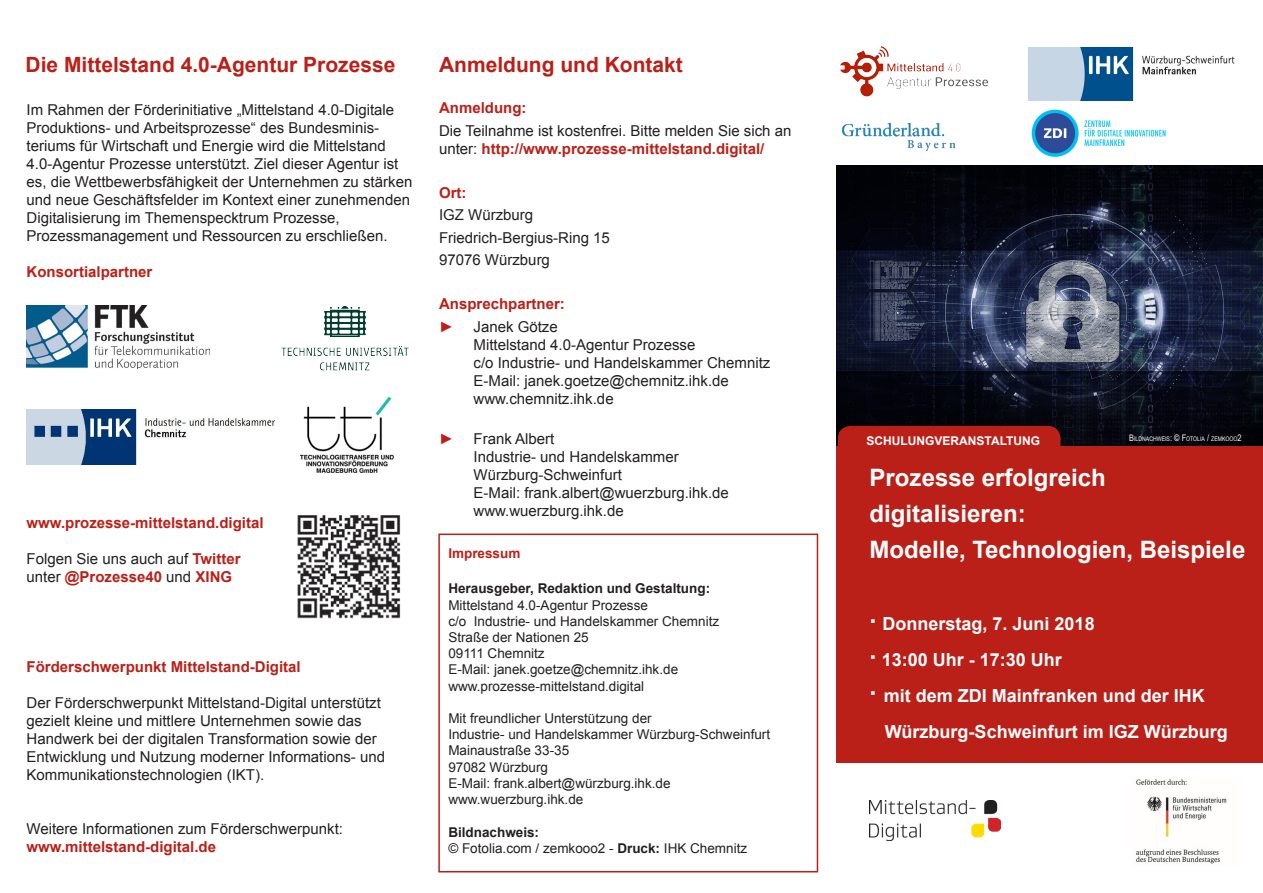
<style>
.page{position:relative;width:1263px;height:893px;background:#fff}
.page>*{position:absolute;margin:0;border:0;box-sizing:border-box;transform-origin:0 0}
.Titel_Subhead{font:700 24px/36px "Arial";color:#fff}
.Fließtext{font:700 21px "Arial";color:#bb2018}
.Titel_Subhead-2{font:700 18px/36px "Arial";color:#fff}
.t1{font:15px/18px "Arial";color:#231f20}
.t2{font:700 15px "Arial";color:#bb2018}
.t3{font:15px "Arial";color:#bb2018}
.t4{font:13.5px/16.2px "Arial";color:#231f20}
.t5{font:700 13.5px "Arial";color:#231f20}
.t6{font:700 13.5px "Arial";color:#bb2018}
.Titel_Rubrik{font:700 12px "Arial";color:#fff}
.Titel_Rubrik-2{font:6.3px "Arial Narrow";color:#fff}
.s1{font-weight:700;color:#bb2018}
.s2{font-weight:700}
.s3{font-size:9px}
.s4{font-size:25.5px}
</style>
<div class="page">
<img style="left:1028px;top:100px;width:138px;height:57px">
<img style="left:837px;top:165px;width:426px;height:281px">
<div style="left:837px;top:446px;width:426px;height:317px;background:#bb2018"></div>
<img style="left:869px;top:800px;width:131px;height:41px">
<img style="left:1136px;top:779px;width:91px;height:85px">
<img style="left:840px;top:46px;width:148px;height:51px">
<div style="left:838px;top:426px;width:222px;height:41px;background:#bb2018;border-radius:13px"></div>
<div style="left:438px;top:533px;width:380px;height:339px;border:2px solid #bb2018"></div>
<img style="left:297px;top:516px;width:104px;height:103px">
<img style="left:27px;top:306px;width:183px;height:62px">
<img style="left:300px;top:398px;width:93px;height:75px">
<img style="left:27px;top:410px;width:248px;height:55px">
<img style="left:281px;top:306px;width:128px;height:65px">
<img style="left:1028px;top:47px;width:207px;height:53px">
<img style="left:841px;top:122px;width:130px;height:49px">
<p class="Fließtext" style="left:26px;top:51px;width:371px">Die Mittelstand 4.0-Agentur Prozesse</p>
<p class="Fließtext" style="left:439px;top:51px;width:245px">Anmeldung und Kontakt</p>
<p class="t1" style="left:27px;top:101px;width:387px">Im Rahmen der Förderinitiative „Mittelstand 4.0-Digitale Produktions- und Arbeitsprozesse“ des Bundesminis&shy;teriums für Wirtschaft und Energie wird die Mittelstand 4.0-Agentur Prozesse unterstützt. Ziel dieser Agentur ist es, die Wettbewerbsfähigkeit der Unternehmen zu stärken und neue Geschäftsfelder im Kontext einer zunehmenden Digitalisierung im Themenspecktrum Prozesse, Prozessmanagement und Ressourcen zu erschließen.</p>
<p class="t2" style="left:27px;top:262px;width:127px">Konsortialpartner</p>
<p class="t2" style="left:27px;top:513px;width:238px">www.prozesse-mittelstand.digital</p>
<p class="t1" style="left:27px;top:550px;width:215px">Folgen Sie uns auch auf <span class="s1">Twitter </span>unter <span class="s1">@Prozesse40</span> und <span class="s1">XING</span></p>
<p class="t2" style="left:27px;top:657px;width:276px">Förderschwerpunkt Mittelstand-Digital</p>
<p class="t1" style="left:27px;top:694px;width:360px">Der Förderschwerpunkt Mittelstand-Digital unterstützt gezielt kleine und mittlere Unternehmen sowie das Handwerk bei der digitalen Transformation sowie der Entwicklung und Nutzung moderner Informations- und Kommunikationstechnologien (IKT).</p>
<p class="t1" style="left:27px;top:820px;width:318px">Weitere Informationen zum Förderschwerpunkt: <span class="s1">www.mittelstand-digital.de</span></p>
<p class="t2" style="left:439px;top:98px;width:89px">Anmeldung:</p>
<p class="t1" style="left:439px;top:122px;width:354px">Die Teilnahme ist kostenfrei. Bitte melden Sie sich an unter: <span class="s1">http://www.prozesse-mittelstand.digital/</span></p>
<p class="t2" style="left:439px;top:183px;width:29px">Ort:</p>
<p class="t1" style="left:439px;top:206px;width:96px">IGZ Würzburg</p>
<p class="t1" style="left:439px;top:229px;width:172px">Friedrich-Bergius-Ring 15</p>
<p class="t1" style="left:439px;top:251px;width:112px">97076 Würzburg</p>
<p class="t2" style="left:439px;top:294px;width:127px">Ansprechpartner:</p>
<p class="t3" style="left:439px;top:317px;width:16px">►</p>
<p class="t1" style="left:474px;top:318px;width:298px">Janek Götze<br>Mittelstand 4.0-Agentur Prozesse<br>c/o Industrie- und Handelskammer Chemnitz<br>E-Mail: janek.goetze@chemnitz.ihk.de www.chemnitz.ihk.de</p>
<p class="t3" style="left:439px;top:429px;width:16px">►</p>
<p class="t1" style="left:474px;top:430px;width:257px">Frank Albert<br>Industrie- und Handelskammer<br>Würzburg-Schweinfurt<br>E-Mail: frank.albert@wuerzburg.ihk.de www.wuerzburg.ihk.de</p>
<p class="t6" style="left:448px;top:544px;width:74px">Impressum</p>
<p class="t5" style="left:448px;top:580px;width:263px">Herausgeber, Redaktion und Gestaltung:</p>
<p class="t4" style="left:448px;top:597px;width:201px">Mittelstand 4.0-Agentur Prozesse</p>
<p class="t4" style="left:448px;top:613px;width:272px">c/o Industrie- und Handelskammer Chemnitz<br>Straße der Nationen 25<br>09111 Chemnitz<br>E-Mail: janek.goetze@chemnitz.ihk.de www.prozesse-mittelstand.digital</p>
<p class="t4" style="left:448px;top:710px;width:323px">Mit freundlicher Unterstützung der<br>Industrie- und Handelskammer Würzburg-Schweinfurt<br>Mainaustraße 33-35<br>97082 Würzburg<br>E-Mail: frank.albert@würzburg.ihk.de www.wuerzburg.ihk.de</p>
<p class="t5" style="left:448px;top:823px;width:92px">Bildnachweis:</p>
<p class="t4" style="left:448px;top:840px;width:300px">© Fotolia.com / zemkooo2 - <span class="s2">Druck:</span> IHK Chemnitz</p>
<p class="Titel_Rubrik" style="left:866px;top:433px;width:175px">SCHULUNGVERANSTALTUNG</p>
<p class="Titel_Rubrik-2" style="left:1129px;top:434px;width:114px"><span class="s3">B</span>ILDNACHWEIS<span class="s3">: © F</span>OTOLIA <span class="s3">/</span> ZEMKOOO<span class="s3">2</span></p>
<p class="Titel_Subhead" style="left:870px;top:460px;width:377px">Prozesse erfolgreich digitalisieren:<br>Modelle, Technologien, Beispiele</p>
<p class="Titel_Subhead-2" style="left:870px;top:606px;width:226px"><span class="s4">∙</span> Donnerstag, 7. Juni 2018</p>
<p class="Titel_Subhead-2" style="left:870px;top:642px;width:194px"><span class="s4">∙</span> 13:00 Uhr - 17:30 Uhr</p>
<p class="Titel_Subhead-2" style="left:885px;top:678px;width:345px;text-indent:-15px"><span class="s4">∙</span> mit dem ZDI Mainfranken und der IHK<br>Würzburg-Schweinfurt im IGZ Würzburg</p>
</div>
